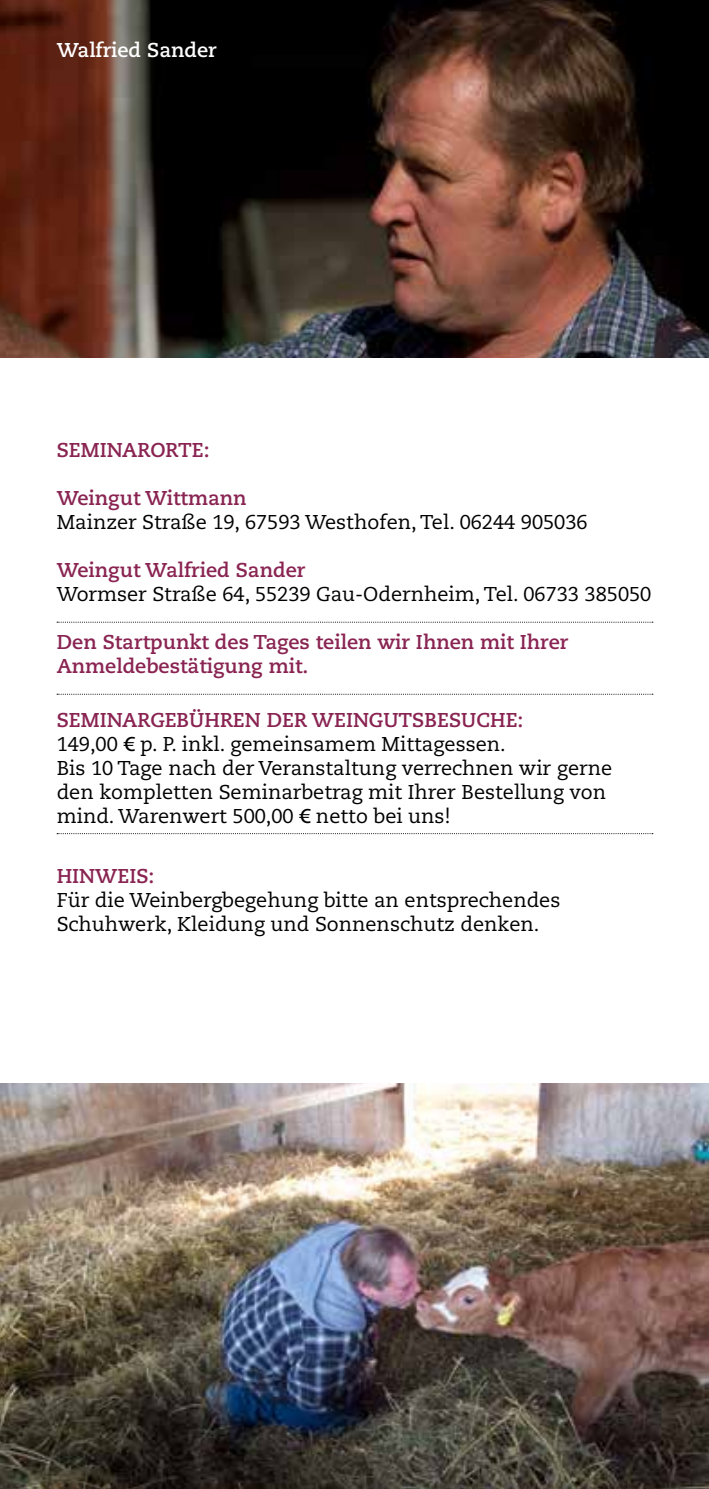
<style>
.page{position:relative;width:709px;height:1489px;background:#fff}
.page>*{position:absolute;margin:0;border:0;box-sizing:border-box;transform-origin:0 0}
.t1{font:20px/24px "Caecilia";color:#000}
.t2{font:700 20px/24px "Caecilia";color:#892351}
.t3{font:700 20px "Caecilia";color:#fff}
.s1{font-weight:700;color:#892351}
.s2{font-family:"Frutiger LT"}
</style>
<div class="page">
<img style="left:0;top:0;width:709px;height:357px">
<svg style="left:57px;top:621px;width:596px;height:1px"></svg>
<svg style="left:57px;top:693px;width:596px;height:1px"></svg>
<svg style="left:57px;top:833px;width:596px;height:1px"></svg>
<img style="left:0;top:1083px;width:709px;height:405px">
<p class="t3" style="left:57px;top:38px;width:162px">Walfried Sander</p>
<p class="t2" style="left:57px;top:438px;width:154px">SEMINARORTE:</p>
<p class="t2" style="left:57px;top:486px;width:191px">Weingut Wittmann</p>
<p class="t1" style="left:57px;top:510px;width:532px">Mainzer Straße 19, 67593 Westhofen, Tel. 06244 905036</p>
<p class="t2" style="left:57px;top:558px;width:250px">Weingut Walfried Sander</p>
<p class="t1" style="left:57px;top:582px;width:596px">Wormser Straße 64, 55239 Gau-Odernheim, Tel. 06733 385050</p>
<p class="t2" style="left:57px;top:630px;width:513px">Den Startpunkt des Tages teilen wir Ihnen mit Ihrer<br>Anmeldebestätigung mit.</p>
<p class="t1" style="left:57px;top:708px;width:557px"><span class="s1">SEMINARGEBÜHREN DER WEINGUTSBESUCHE:<br></span>149,00 <span class="s2">€</span> p. P. inkl. gemeinsamem Mittagessen.<br>Bis 10 Tage nach der Veranstaltung verrechnen wir gerne den kompletten Seminarbetrag mit Ihrer Bestellung von mind. Warenwert 500,00 <span class="s2">€</span> netto bei uns!</p>
<p class="t2" style="left:57px;top:864px;width:99px">HINWEIS:</p>
<p class="t1" style="left:57px;top:888px;width:505px">Für die Weinbergbegehung bitte an entsprechendes<br>Schuhwerk, Kleidung und Sonnenschutz denken.</p>
</div>
